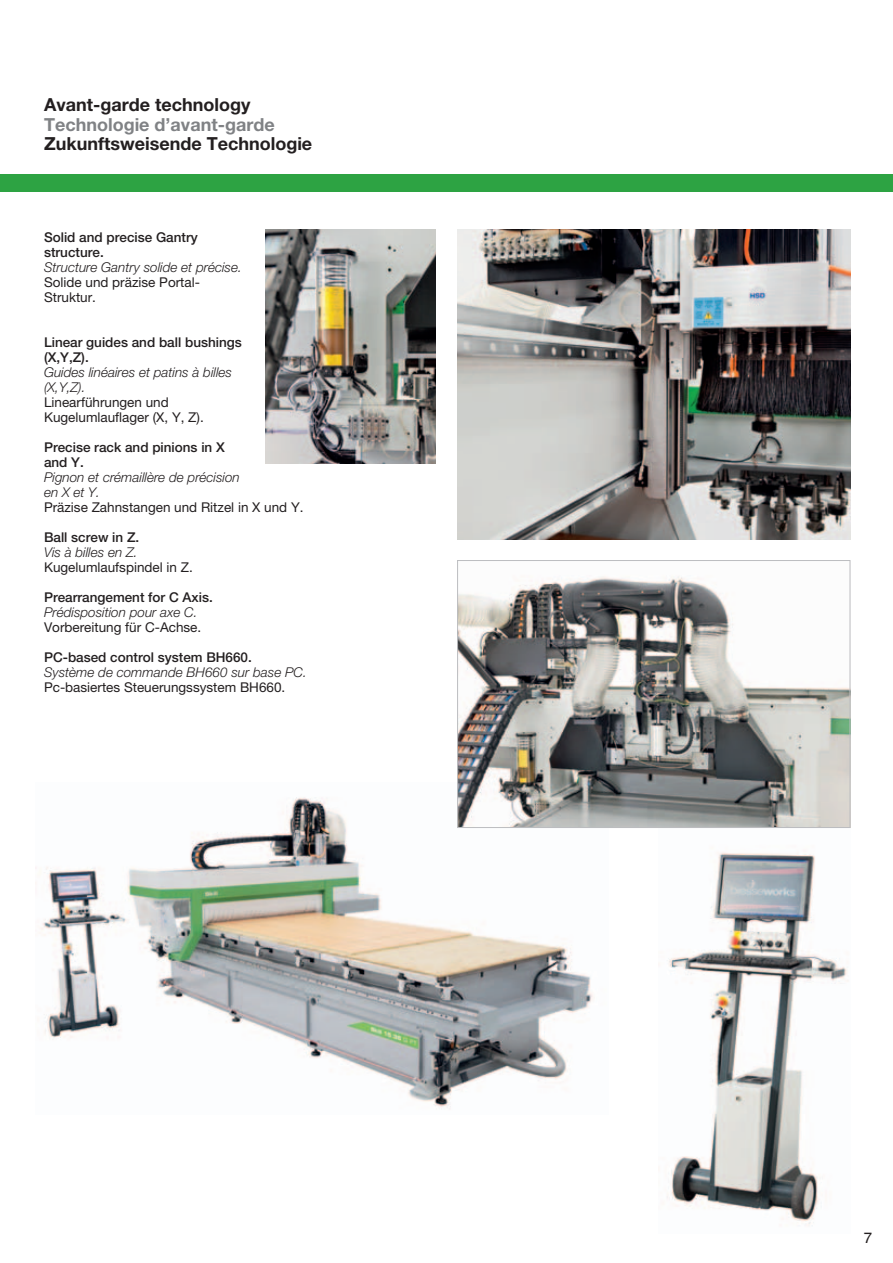
<style>
.page{position:relative;width:893px;height:1263px;background:#fff}
.page>*{position:absolute;margin:0;border:0;box-sizing:border-box;transform-origin:0 0}
.t1{font:700 18px "Helvetica Neue";color:#231f20}
.t2{font:700 18px "Helvetica Neue";color:#808285}
.t3{font:15px "Helvetica Cyr Upright";color:#231f20}
.t4{font:13.5px/15px "Helvetica Neue";color:#231f20}
.t5{font:italic 300 13.5px/15px "Helvetica Neue";color:#231f20}
.t6{font:500 13.5px/15px "Helvetica Neue";color:#231f20}
</style>
<div class="page">
<img style="left:40px;top:797px;width:553px;height:312px">
<div style="left:0;top:174px;width:893px;height:17px;background:#2da343"></div>
<img style="left:457px;top:230px;width:393px;height:310px">
<img style="left:667px;top:852px;width:181px;height:374px">
<img style="left:459px;top:576px;width:389px;height:250px">
<div style="left:457px;top:560px;width:393px;height:268px;border:1px solid #bcbdc0"></div>
<img style="left:266px;top:230px;width:170px;height:233px">
<h1 class="t1" style="left:44px;top:98px;width:208px">Avant-garde technology</h1>
<h1 class="t2" style="left:44px;top:118px;width:232px">Technologie d’avant-garde</h1>
<h1 class="t1" style="left:44px;top:137px;width:270px">Zukunftsweisende Technologie</h1>
<p class="t6" style="left:44px;top:230px;width:155px">Solid and precise Gantry structure.</p>
<p class="t5" style="left:44px;top:260px;width:199px">Structure Gantry solide et précise.</p>
<p class="t4" style="left:44px;top:276px;width:157px">Solide und präzise Portal-<br>Struktur.</p>
<p class="t6" style="left:44px;top:335px;width:199px">Linear guides and ball bushings (X,Y,Z).</p>
<p class="t5" style="left:44px;top:365px;width:190px">Guides linéaires et patins à billes (X,Y,Z).</p>
<p class="t4" style="left:44px;top:396px;width:161px">Linearführungen und<br>Kugelumlauflager (X, Y, Z).</p>
<p class="t6" style="left:44px;top:440px;width:182px">Precise rack and pinions in X and Y.</p>
<p class="t5" style="left:44px;top:470px;width:197px">Pignon et crémaillère de précision en X et Y.</p>
<p class="t4" style="left:44px;top:501px;width:261px">Präzise Zahnstangen und Ritzel in X und Y.</p>
<p class="t6" style="left:44px;top:530px;width:97px">Ball screw in Z.</p>
<p class="t5" style="left:44px;top:545px;width:95px">Vis à billes en Z.</p>
<p class="t4" style="left:44px;top:561px;width:150px">Kugelumlaufspindel in Z.</p>
<p class="t6" style="left:44px;top:590px;width:170px">Prearrangement for C Axis.</p>
<p class="t5" style="left:44px;top:605px;width:155px">Prédisposition pour axe C.</p>
<p class="t4" style="left:44px;top:621px;width:159px">Vorbereitung für C-Achse.</p>
<p class="t6" style="left:44px;top:650px;width:209px">PC-based control system BH660.</p>
<p class="t5" style="left:44px;top:665px;width:264px">Système de commande BH660 sur base PC.</p>
<p class="t4" style="left:44px;top:681px;width:243px">Pc-basiertes Steuerungssystem BH660.</p>
<p class="t3" style="left:864px;top:1229px;width:10px">7</p>
</div>
